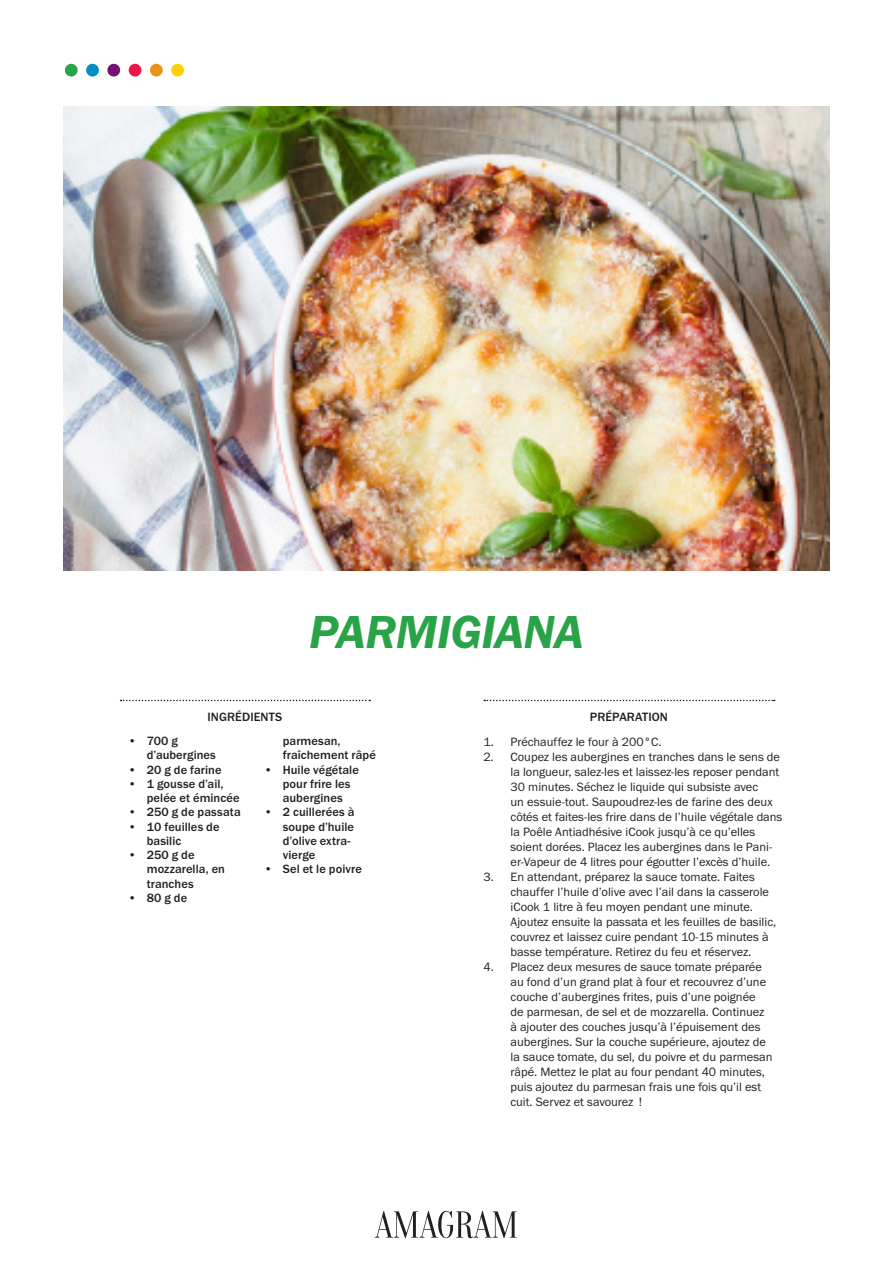
<style>
.page{position:relative;width:893px;height:1263px;background:#fff}
.page>*{position:absolute;margin:0;border:0;box-sizing:border-box;transform-origin:0 0}
.Cards_description_He{font:48px "Franklin Gothic URW Dem Ita";letter-spacing:-.01em;color:#29a347}
.t1{font:12.45px/15px "Franklin Gothic URW Boo";color:#231f20}
.INGREDIENTS_Versal_8{font:500 12.45px/14.2px "Franklin Gothic URW";letter-spacing:.005em;color:#231f20}
.s1{font-family:"Franklin Gothic URW Boo";font-weight:400}
</style>
<div class="page">
<img style="left:64px;top:106px;width:765px;height:464px">
<svg style="left:484px;top:700px;width:291px;height:1px"></svg>
<svg style="left:121px;top:700px;width:249px;height:1px"></svg>
<div style="left:171px;top:64px;width:13px;height:13px;background:#fece08;border-radius:50%"></div>
<div style="left:150px;top:64px;width:13px;height:13px;background:#e89418;border-radius:50%"></div>
<div style="left:129px;top:64px;width:12px;height:13px;background:#ed164b;border-radius:50%"></div>
<div style="left:107px;top:64px;width:13px;height:13px;background:#731372;border-radius:50%"></div>
<div style="left:86px;top:64px;width:13px;height:13px;background:#008fc5;border-radius:50%"></div>
<div style="left:65px;top:64px;width:13px;height:13px;background:#29a347;border-radius:50%"></div>
<svg style="left:375px;top:1211px;width:142px;height:27px"></svg>
<p class="Cards_description_He" style="left:309px;top:601px;width:276px">PARMIGIANA</p>
<p class="INGREDIENTS_Versal_8" style="left:207px;top:710px;width:76px">INGRÉDIENTS</p>
<p class="INGREDIENTS_Versal_8" style="left:147px;top:734px;width:71px;text-indent:-18px"><span class="s1">•</span> 700 g d’aubergines</p>
<p class="INGREDIENTS_Versal_8" style="left:128px;top:762px;width:95px"><span class="s1">•</span> 20 g de farine</p>
<p class="INGREDIENTS_Versal_8" style="left:147px;top:776px;width:94px;text-indent:-18px"><span class="s1">•</span> 1 gousse d’ail, pelée et émincée</p>
<p class="INGREDIENTS_Versal_8" style="left:128px;top:805px;width:114px"><span class="s1">•</span> 250 g de passata</p>
<p class="INGREDIENTS_Versal_8" style="left:147px;top:819px;width:74px;text-indent:-18px"><span class="s1">•</span> 10 feuilles de basilic</p>
<p class="INGREDIENTS_Versal_8" style="left:147px;top:848px;width:80px;text-indent:-18px"><span class="s1">•</span> 250 g de mozzarella, en tranches</p>
<p class="INGREDIENTS_Versal_8" style="left:128px;top:890px;width:61px"><span class="s1">•</span> 80 g de</p>
<p class="INGREDIENTS_Versal_8" style="left:283px;top:734px;width:95px">parmesan, fraîchement râpé</p>
<p class="INGREDIENTS_Versal_8" style="left:283px;top:762px;width:78px;text-indent:-18px"><span class="s1">•</span> Huile végétale pour frire les aubergines</p>
<p class="INGREDIENTS_Versal_8" style="left:283px;top:805px;width:73px;text-indent:-18px"><span class="s1">•</span> 2 cuillerées à soupe d’huile d’olive extra&shy;vierge</p>
<p class="INGREDIENTS_Versal_8" style="left:264px;top:862px;width:99px"><span class="s1">•</span> Sel et le poivre</p>
<p class="INGREDIENTS_Versal_8" style="left:590px;top:710px;width:80px">PRÉPARATION</p>
<p class="t1" style="left:483px;top:734px;width:179px">1. Préchauffez le four à 200°C.</p>
<p class="t1" style="left:510px;top:749px;width:273px;text-indent:-27px">2. Coupez les aubergines en tranches dans le sens de la longueur, salez-les et laissez-les reposer pendant 30 minutes. Séchez le liquide qui subsiste avec<br>un essuie-tout. Saupoudrez-les de farine des deux côtés et faites-les frire dans de l’huile végétale dans la Poêle Antiadhésive iCook jusqu’à ce qu’elles soient dorées. Placez les aubergines dans le Pani&shy;er-Vapeur de 4 litres pour égoutter l’excès d’huile.</p>
<p class="t1" style="left:510px;top:869px;width:267px;text-indent:-27px">3. En attendant, préparez la sauce tomate. Faites chauffer l’huile d’olive avec l’ail dans la casserole iCook 1 litre à feu moyen pendant une minute.<br>Ajoutez ensuite la passata et les feuilles de basilic, couvrez et laissez cuire pendant 10-15 minutes à basse température. Retirez du feu et réservez.</p>
<p class="t1" style="left:510px;top:959px;width:264px;text-indent:-27px">4. Placez deux mesures de sauce tomate préparée au fond d’un grand plat à four et recouvrez d’une couche d’aubergines frites, puis d’une poignée<br>de parmesan, de sel et de mozzarella. Continuez à ajouter des couches jusqu’à l’épuisement des aubergines. Sur la couche supérieure, ajoutez de la sauce tomate, du sel, du poivre et du parmesan râpé. Mettez le plat au four pendant 40 minutes, puis ajoutez du parmesan frais une fois qu’il est cuit. Servez et savourez !</p>
</div>
